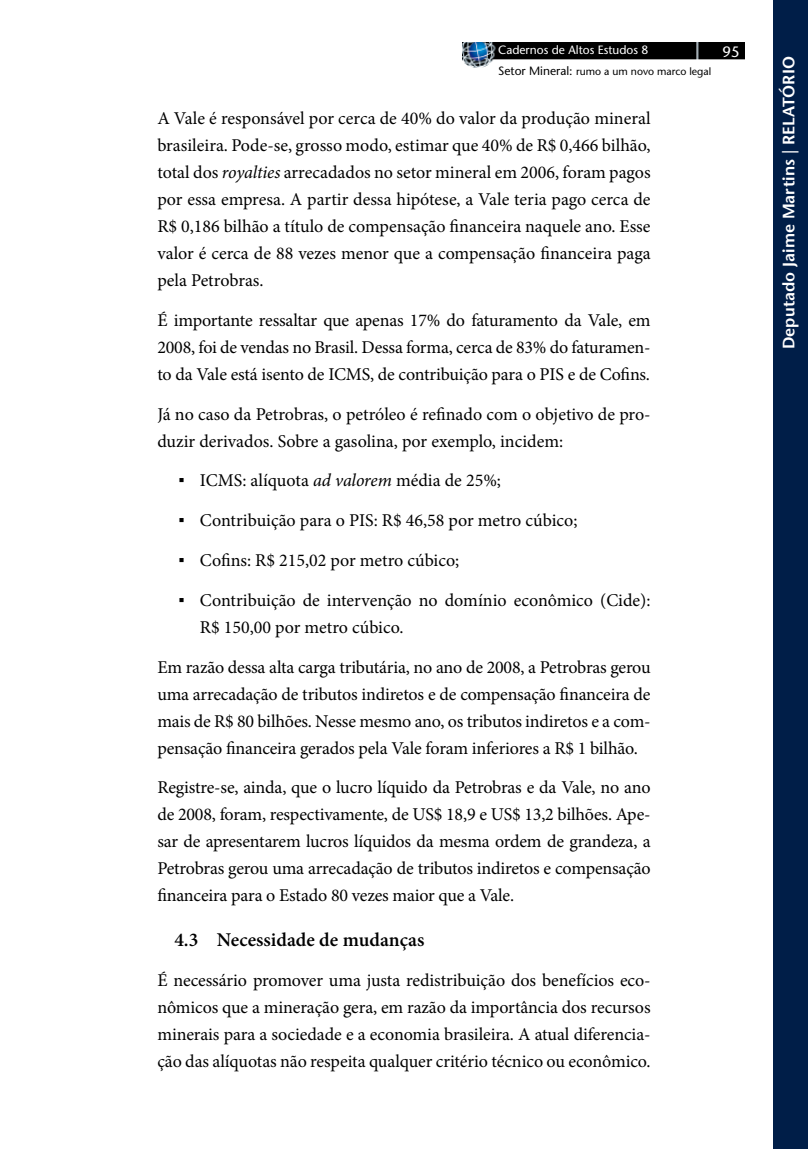
<style>
.page{position:relative;width:808px;height:1149px;background:#fff}
.page>*{position:absolute;margin:0;border:0;box-sizing:border-box;transform-origin:0 0}
.t1{font:600 19.5px "Minion Pro";color:#000}
.t2{font:18px/27px "Minion Pro";letter-spacing:-.005em;color:#000;text-align:justify}
.t3{font:600 16.5px "Stone Sans";letter-spacing:.005em;color:#fff}
.t4{font:500 15px "Stone Sans Std";color:#fff}
.t5{font:500 12px "Stone Sans Std";color:#fff}
.t6{font:500 10.5px "Stone Sans Std";color:#000}
.s1{font-size:12px}
.s2{font-style:italic}
.s3{font-family:"Arial";font-weight:900}
</style>
<div class="page">
<img style="left:462px;top:42px;width:282px;height:26px">
<div style="left:773px;top:0;width:35px;height:1148px;background:#001e48"></div>
<p class="t5" style="left:498px;top:43px;width:152px">Cadernos de Altos Estudos 8</p>
<p class="t6" style="left:498px;top:65px;width:215px"><span class="s1">Setor Mineral:</span> rumo a um novo marco legal</p>
<p class="t2" style="left:157px;top:104px;width:495px">A Vale é responsável por cerca de 40% do valor da produção mineral brasileira. Pode-se, grosso modo, estimar que 40% de R$ 0,466 bilhão, total dos <span class="s2">royalties</span> arrecadados no setor mineral em 2006, foram pagos por essa empresa. A partir dessa hipótese, a Vale teria pago cerca de R$ 0,186 bilhão a título de compensação financeira naquele ano. Esse valor é cerca de 88 vezes menor que a compensação financeira paga pela Petrobras.</p>
<p class="t2" style="left:157px;top:306px;width:495px">É importante ressaltar que apenas 17% do faturamento da Vale, em 2008, foi de vendas no Brasil. Dessa forma, cerca de 83% do faturamen&shy;to da Vale está isento de ICMS, de contribuição para o PIS e de Cofins.</p>
<p class="t2" style="left:157px;top:400px;width:495px">Já no caso da Petrobras, o petróleo é refinado com o objetivo de pro&shy;duzir derivados. Sobre a gasolina, por exemplo, incidem:</p>
<p class="t2" style="left:179px;top:467px;width:324px"><span class="s3">▪</span> ICMS: alíquota <span class="s2">ad valorem</span> média de 25%;</p>
<p class="t2" style="left:179px;top:507px;width:400px"><span class="s3">▪</span> Contribuição para o PIS: R$ 46,58 por metro cúbico;</p>
<p class="t2" style="left:179px;top:546px;width:282px"><span class="s3">▪</span> Cofins: R$ 215,02 por metro cúbico;</p>
<p class="t2" style="left:200px;top:586px;width:452px;text-indent:-21px"><span class="s3">▪</span> Contribuição de intervenção no domínio econômico (Cide):<br>R$ 150,00 por metro cúbico.</p>
<p class="t2" style="left:157px;top:653px;width:495px">Em razão dessa alta carga tributária, no ano de 2008, a Petrobras gerou uma arrecadação de tributos indiretos e de compensação financeira de mais de R$ 80 bilhões. Nesse mesmo ano, os tributos indiretos e a com&shy;pensação financeira gerados pela Vale foram inferiores a R$ 1 bilhão.</p>
<p class="t2" style="left:157px;top:774px;width:495px">Registre-se, ainda, que o lucro líquido da Petrobras e da Vale, no ano de 2008, foram, respectivamente, de US$ 18,9 e US$ 13,2 bilhões. Ape&shy;sar de apresentarem lucros líquidos da mesma ordem de grandeza, a Petrobras gerou uma arrecadação de tributos indiretos e compensação financeira para o Estado 80 vezes maior que a Vale.</p>
<p class="t1" style="left:174px;top:926px;width:251px">4.3 Necessidade de mudanças</p>
<p class="t2" style="left:157px;top:966px;width:495px">É necessário promover uma justa redistribuição dos benefícios eco&shy;nômicos que a mineração gera, em razão da importância dos recursos minerais para a sociedade e a economia brasileira. A atual diferencia&shy;ção das alíquotas não respeita qualquer critério técnico ou econômico.</p>
<p class="t4" style="left:722px;top:43px;width:19px">95</p>
<p class="t3" style="left:779px;top:349px;width:294px;rotate:-90deg">Deputado Jaime Martins | RELATÓRIO</p>
</div>
